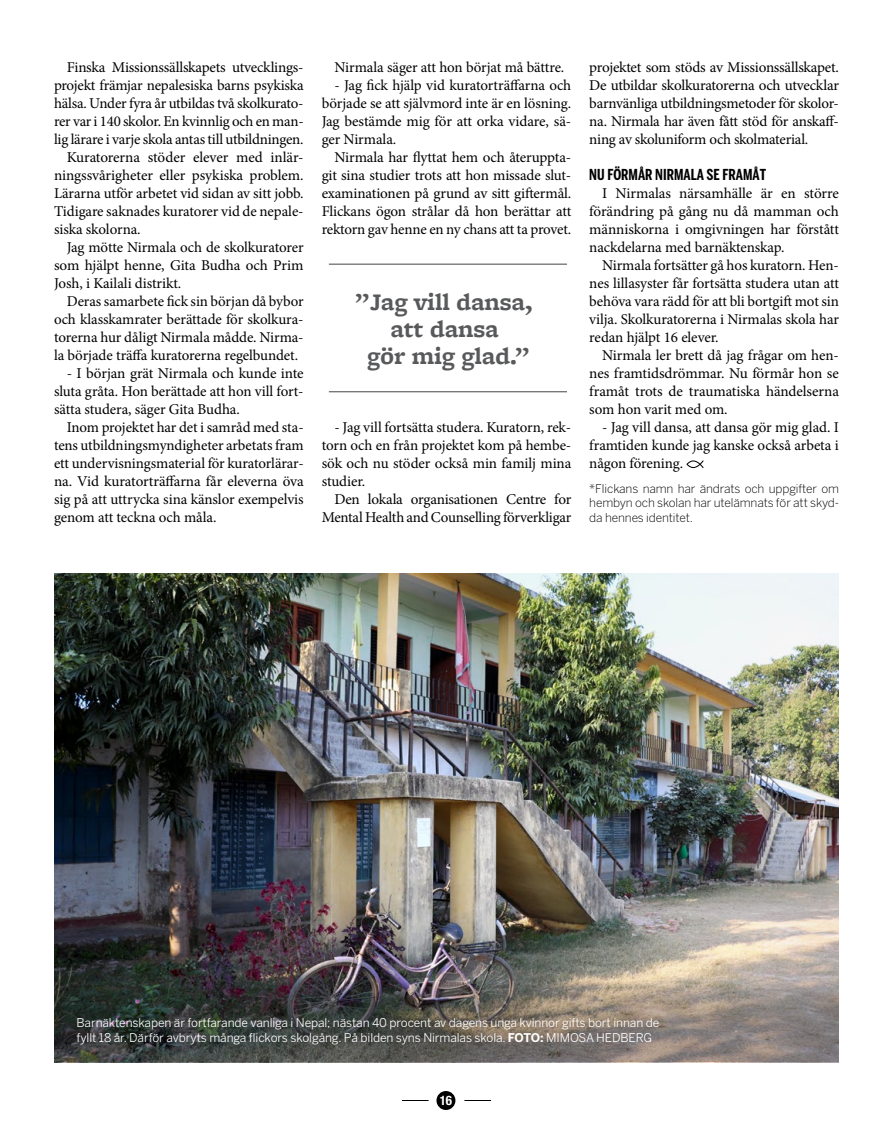
<style>
.page{position:relative;width:893px;height:1127px;background:#fff}
.page>*{position:absolute;margin:0;border:0;box-sizing:border-box;transform-origin:0 0}
.Citat{font:700 24.75px "Freight Micro Pro";letter-spacing:-.01em;color:#58595b}
.Brödtext_indrag{font:15px/18px "Minion Pro";letter-spacing:-.01em;color:#000;text-align:justify}
.Mellanrubrik{font:700 15px "Benton Sans Comp";color:#000}
.t1{font:700 condensed 13.05px "Helvetica Neue LT Std";color:#fff}
.NEW_Bildtext{font:12px/15px "Benton Sans";letter-spacing:-.01em;color:#fff}
.Foto_byline{font:300 12px/14.4px "Benton Sans";letter-spacing:-.01em;color:#000;text-align:justify}
.s1{font-weight:700}
</style>
<div class="page">
<div style="left:436px;top:1091px;width:19px;height:19px;background:#000;border-radius:50%"></div>
<svg style="left:402px;top:1100px;width:27px;height:1px"></svg>
<svg style="left:464px;top:1100px;width:27px;height:1px"></svg>
<img style="left:54px;top:573px;width:785px;height:405px">
<img style="left:54px;top:978px;width:785px;height:84px">
<svg style="left:686px;top:460px;width:18px;height:8px"></svg>
<hr style="left:329px;top:264px;width:238px;height:1px;background:#58595b">
<hr style="left:329px;top:391px;width:238px;height:1px;background:#58595b">
<div style="left:68px;top:1008px;width:600px;height:45px;background:#000;opacity:.25"></div>
<p class="Brödtext_indrag" style="left:54px;top:58px;width:251px;text-indent:13px">Finska Missionssällskapets utvecklings&shy;projekt främjar nepalesiska barns psykiska hälsa. Under fyra år utbildas två skolkurato&shy;rer var i 140 skolor. En kvinnlig och en man&shy;lig lärare i varje skola antas till utbildningen.</p>
<p class="Brödtext_indrag" style="left:54px;top:148px;width:251px;text-indent:13px">Kuratorerna stöder elever med inlär&shy;ningssvårigheter eller psykiska problem.<br>Lärarna utför arbetet vid sidan av sitt jobb.<br>Tidigare saknades kuratorer vid de nepale&shy;siska skolorna.</p>
<p class="Brödtext_indrag" style="left:54px;top:238px;width:251px;text-indent:13px">Jag mötte Nirmala och de skolkuratorer som hjälpt henne, Gita Budha och Prim Josh, i Kailali distrikt.</p>
<p class="Brödtext_indrag" style="left:54px;top:292px;width:251px;text-indent:13px">Deras samarbete fick sin början då bybor och klasskamrater berättade för skolkura&shy;torerna hur dåligt Nirmala mådde. Nirma&shy;la började träffa kuratorerna regelbundet.</p>
<p class="Brödtext_indrag" style="left:54px;top:364px;width:251px;text-indent:13px">- I början grät Nirmala och kunde inte sluta gråta. Hon berättade att hon vill fort&shy;sätta studera, säger Gita Budha.</p>
<p class="Brödtext_indrag" style="left:54px;top:418px;width:251px;text-indent:13px">Inom projektet har det i samråd med sta&shy;tens utbildningsmyndigheter arbetats fram ett undervisningsmaterial för kuratorlärar&shy;na. Vid kuratorträffarna får eleverna öva sig på att uttrycka sina känslor exempelvis genom att teckna och måla.</p>
<p class="Brödtext_indrag" style="left:334px;top:58px;width:231px">Nirmala säger att hon börjat må bättre.</p>
<p class="Brödtext_indrag" style="left:322px;top:76px;width:251px;text-indent:13px">- Jag fick hjälp vid kuratorträffarna och började se att självmord inte är en lösning.<br>Jag bestämde mig för att orka vidare, sä&shy;ger Nirmala.</p>
<p class="Brödtext_indrag" style="left:322px;top:148px;width:251px;text-indent:13px">Nirmala har flyttat hem och återuppta&shy;git sina studier trots att hon missade slut&shy;examinationen på grund av sitt giftermål.<br>Flickans ögon strålar då hon berättar att rektorn gav henne en ny chans att ta provet.</p>
<p class="Citat" style="left:355px;top:284px;width:179px">”Jag vill dansa,</p>
<p class="Citat" style="left:391px;top:311px;width:110px">att dansa</p>
<p class="Citat" style="left:367px;top:338px;width:164px">gör mig glad.”</p>
<p class="Brödtext_indrag" style="left:322px;top:418px;width:251px;text-indent:13px">- Jag vill fortsätta studera. Kuratorn, rek&shy;torn och en från projektet kom på hembe&shy;sök och nu stöder också min familj mina studier.</p>
<p class="Brödtext_indrag" style="left:322px;top:490px;width:251px;text-align:right">Den lokala organisationen Centre for<br>Mental Health and Counselling förverkligar</p>
<p class="Brödtext_indrag" style="left:589px;top:58px;width:251px">projektet som stöds av Missionssällskapet.<br>De utbildar skolkuratorerna och utvecklar barnvänliga utbildningsmetoder för skolor&shy;na. Nirmala har även fått stöd för anskaff&shy;ning av skoluniform och skolmaterial.</p>
<p class="Mellanrubrik" style="left:589px;top:166px;width:178px">NU FÖRMÅR NIRMALA SE FRAMÅT</p>
<p class="Brödtext_indrag" style="left:589px;top:184px;width:251px;text-indent:13px">I Nirmalas närsamhälle är en större förändring på gång nu då mamman och människorna i omgivningen har förstått nackdelarna med barnäktenskap.</p>
<p class="Brödtext_indrag" style="left:589px;top:256px;width:251px;text-indent:13px">Nirmala fortsätter gå hos kuratorn. Hen&shy;nes lillasyster får fortsätta studera utan att behöva vara rädd för att bli bortgift mot sin vilja. Skolkuratorerna i Nirmalas skola har redan hjälpt 16 elever.</p>
<p class="Brödtext_indrag" style="left:589px;top:346px;width:251px;text-indent:13px">Nirmala ler brett då jag frågar om hen&shy;nes framtidsdrömmar. Nu förmår hon se framåt trots de traumatiska händelserna som hon varit med om.</p>
<p class="Brödtext_indrag" style="left:589px;top:418px;width:251px;text-indent:13px">- Jag vill dansa, att dansa gör mig glad. I framtiden kunde jag kanske också arbeta i någon förening.</p>
<p class="Foto_byline" style="left:589px;top:481px;width:251px">*Flickans namn har ändrats och uppgifter om hembyn och skolan har utelämnats för att skyd&shy;da hennes identitet.</p>
<p class="NEW_Bildtext" style="left:77px;top:1015px;width:584px">Barnäktenskapen är fortfarande vanliga i Nepal; nästan 40 procent av dagens unga kvinnor gifts bort innan de fyllt 18 år. Därför avbryts många flickors skolgång. På bilden syns Nirmalas skola. <span class="s1">FOTO:</span> MIMOSA HEDBERG</p>
<p class="t1" style="left:440px;top:1092px;width:14px">16</p>
</div>
